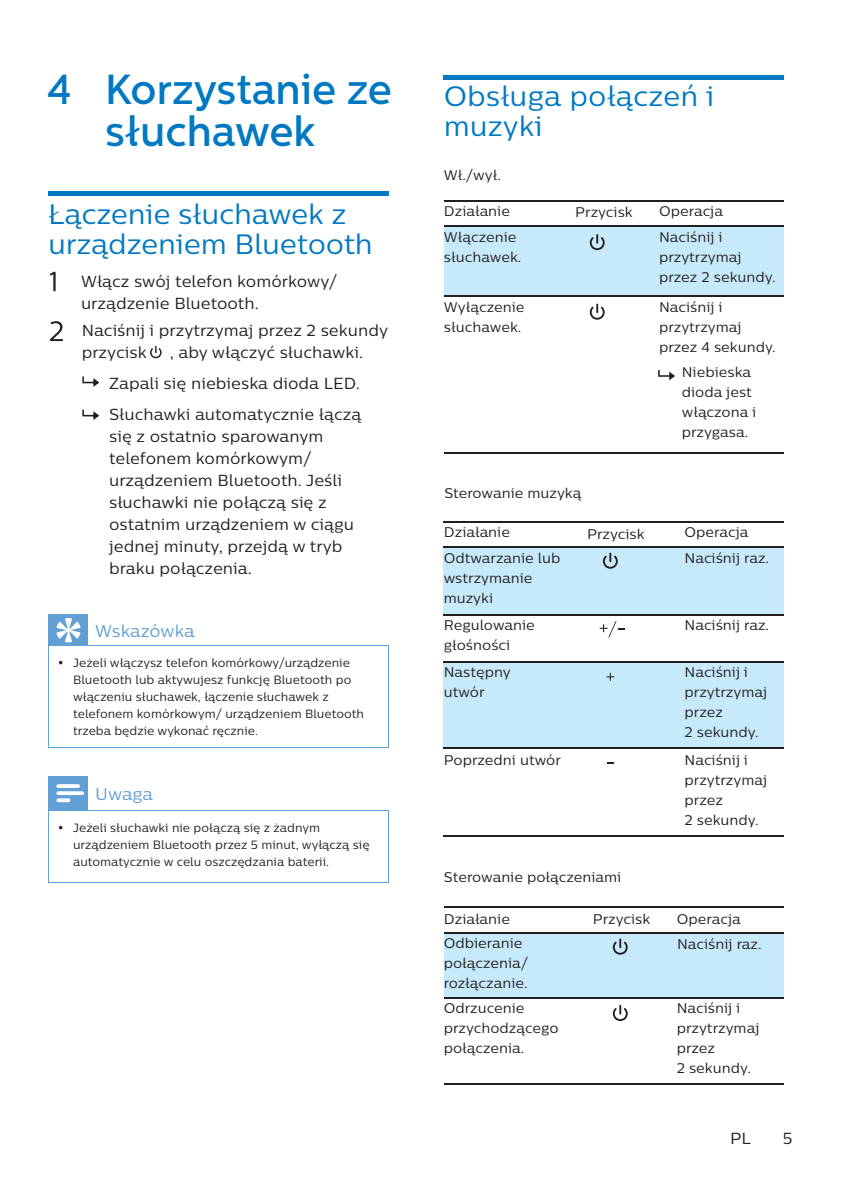
<style>
.page{position:relative;width:842px;height:1191px;background:#fff}
.page>*{position:absolute;margin:0;border:0;box-sizing:border-box;transform-origin:0 0}
.t1{font:500 42px/42px "Centrale Sans";color:#0079c2;text-align:center}
.t2{font:28px/30px "Centrale Sans";letter-spacing:-.01em;color:#0079c2}
.t3{font:17px "Centrale Sans";letter-spacing:-.01em;color:#629fd5}
.t4{font:16px/22px "Centrale Sans";color:#231f20}
.t5{font:14px/20px "Centrale Sans";color:#231f20}
.t6{font:12px/17px "Centrale Sans";color:#231f20}
</style>
<div class="page">
<hr style="left:48px;top:192px;width:340px;height:4px;background:#0079c2">
<svg style="left:50px;top:272px;width:6px;height:19px"></svg>
<svg style="left:50px;top:321px;width:13px;height:20px"></svg>
<svg style="left:82px;top:376px;width:17px;height:11px"></svg>
<svg style="left:82px;top:409px;width:17px;height:11px"></svg>
<div style="left:49px;top:614px;width:38px;height:31px;background:#629fd5"></div>
<hr style="left:48px;top:645px;width:1px;height:102px;background:#629fd5">
<hr style="left:388px;top:646px;width:1px;height:101px;background:#629fd5">
<hr style="left:48px;top:747px;width:39px;height:1px;background:#629fd5">
<hr style="left:87px;top:747px;width:302px;height:1px;background:#629fd5">
<hr style="left:48px;top:615px;width:1px;height:30px;background:#629fd5">
<hr style="left:48px;top:614px;width:40px;height:1px;background:#629fd5">
<hr style="left:87px;top:615px;width:1px;height:30px;background:#629fd5">
<hr style="left:87px;top:645px;width:302px;height:1px;background:#629fd5">
<svg style="left:57px;top:618px;width:23px;height:24px"></svg>
<div style="left:48px;top:776px;width:39px;height:34px;background:#629fd5"></div>
<hr style="left:48px;top:810px;width:1px;height:72px;background:#629fd5">
<hr style="left:388px;top:810px;width:1px;height:72px;background:#629fd5">
<hr style="left:48px;top:882px;width:39px;height:1px;background:#629fd5">
<hr style="left:87px;top:882px;width:302px;height:1px;background:#629fd5">
<hr style="left:87px;top:776px;width:1px;height:34px;background:#629fd5">
<hr style="left:87px;top:810px;width:302px;height:1px;background:#629fd5">
<svg style="left:56px;top:784px;width:28px;height:18px"></svg>
<hr style="left:444px;top:75px;width:340px;height:4px;background:#0079c2">
<hr style="left:444px;top:200px;width:121px;height:1px;background:#231f20">
<hr style="left:565px;top:200px;width:83px;height:1px;background:#231f20">
<hr style="left:648px;top:200px;width:136px;height:1px;background:#231f20">
<hr style="left:444px;top:453px;width:121px;height:1px;background:#231f20">
<hr style="left:565px;top:453px;width:83px;height:1px;background:#231f20">
<hr style="left:648px;top:453px;width:136px;height:1px;background:#231f20">
<div style="left:444px;top:226px;width:340px;height:70px;background:#c6eafa"></div>
<svg style="left:590px;top:303px;width:15px;height:17px"></svg>
<svg style="left:658px;top:370px;width:17px;height:10px"></svg>
<div style="left:674px;top:662px;width:110px;height:85px;background:#c6eafa"></div>
<div style="left:577px;top:662px;width:97px;height:85px;background:#c6eafa"></div>
<div style="left:444px;top:662px;width:133px;height:85px;background:#c6eafa"></div>
<div style="left:674px;top:547px;width:110px;height:68px;background:#c6eafa"></div>
<div style="left:577px;top:547px;width:97px;height:68px;background:#c6eafa"></div>
<div style="left:444px;top:547px;width:133px;height:68px;background:#c6eafa"></div>
<hr style="left:444px;top:521px;width:133px;height:1px;background:#231f20">
<hr style="left:577px;top:521px;width:97px;height:1px;background:#231f20">
<hr style="left:674px;top:521px;width:110px;height:1px;background:#231f20">
<hr style="left:444px;top:546px;width:133px;height:1px;background:#231f20">
<hr style="left:577px;top:546px;width:97px;height:1px;background:#231f20">
<hr style="left:674px;top:546px;width:110px;height:1px;background:#231f20">
<hr style="left:444px;top:614px;width:133px;height:1px;background:#231f20">
<hr style="left:577px;top:614px;width:97px;height:1px;background:#231f20">
<hr style="left:674px;top:614px;width:110px;height:1px;background:#231f20">
<hr style="left:444px;top:661px;width:133px;height:1px;background:#231f20">
<hr style="left:577px;top:661px;width:97px;height:1px;background:#231f20">
<hr style="left:674px;top:661px;width:110px;height:1px;background:#231f20">
<hr style="left:444px;top:747px;width:133px;height:1px;background:#231f20">
<hr style="left:577px;top:747px;width:97px;height:1px;background:#231f20">
<hr style="left:674px;top:747px;width:110px;height:1px;background:#231f20">
<hr style="left:444px;top:836px;width:133px;height:1px;background:#231f20">
<hr style="left:577px;top:836px;width:97px;height:1px;background:#231f20">
<hr style="left:674px;top:836px;width:110px;height:1px;background:#231f20">
<svg style="left:606px;top:673px;width:8px;height:7px"></svg>
<svg style="left:600px;top:621px;width:25px;height:16px"></svg>
<hr style="left:444px;top:906px;width:139px;height:1px;background:#231f20">
<hr style="left:583px;top:906px;width:83px;height:1px;background:#231f20">
<hr style="left:666px;top:906px;width:118px;height:1px;background:#231f20">
<hr style="left:444px;top:1083px;width:139px;height:1px;background:#231f20">
<hr style="left:583px;top:1083px;width:83px;height:1px;background:#231f20">
<hr style="left:666px;top:1083px;width:118px;height:1px;background:#231f20">
<svg style="left:603px;top:552px;width:15px;height:17px"></svg>
<div style="left:444px;top:932px;width:340px;height:66px;background:#c6eafa"></div>
<svg style="left:613px;top:1005px;width:15px;height:16px"></svg>
<svg style="left:150px;top:346px;width:12px;height:12px"></svg>
<h1 class="t1" style="left:47px;top:68px;width:346px">4 Korzystanie ze słuchawek</h1>
<h2 class="t2" style="left:48px;top:199px;width:326px">Łączenie słuchawek z urządzeniem Bluetooth</h2>
<p class="t4" style="left:81px;top:270px;width:258px">Włącz swój telefon komórkowy/ urządzenie Bluetooth.</p>
<p class="t4" style="left:82px;top:319px;width:308px">Naciśnij i przytrzymaj przez 2 sekundy przycisk</p>
<p class="t4" style="left:170px;top:341px;width:195px">, aby włączyć słuchawki.</p>
<p class="t4" style="left:109px;top:368px;width:254px;line-height:30.6px">Zapali się niebieska dioda LED.<br>Słuchawki automatycznie łączą</p>
<p class="t4" style="left:109px;top:425px;width:246px">się z ostatnio sparowanym telefonem komórkowym/ urządzeniem Bluetooth. Jeśli słuchawki nie połączą się z ostatnim urządzeniem w ciągu jednej minuty, przejdą w tryb braku połączenia.</p>
<p class="t3" style="left:95px;top:620px;width:101px">Wskazówka</p>
<p class="t6" style="left:73px;top:654px;width:293px;text-indent:-15px">• Jeżeli włączysz telefon komórkowy/urządzenie Bluetooth lub aktywujesz funkcję Bluetooth po włączeniu słuchawek, łączenie słuchawek z telefonem komórkowym/ urządzeniem Bluetooth trzeba będzie wykonać ręcznie.</p>
<p class="t3" style="left:95px;top:783px;width:59px">Uwaga</p>
<p class="t6" style="left:73px;top:819px;width:298px;text-indent:-15px">• Jeżeli słuchawki nie połączą się z żadnym urządzeniem Bluetooth przez 5 minut, wyłączą się automatycznie w celu oszczędzania baterii.</p>
<h2 class="t2" style="left:444px;top:81px;width:272px">Obsługa połączeń i muzyki</h2>
<p class="t5" style="left:444px;top:165px;width:59px">Wł./wył.</p>
<p class="t5" style="left:444px;top:201px;width:68px">Działanie</p>
<p class="t5" style="left:575px;top:202px;width:59px">Przycisk</p>
<p class="t5" style="left:659px;top:201px;width:66px">Operacja</p>
<p class="t5" style="left:444px;top:227px;width:79px">Włączenie słuchawek.</p>
<p class="t5" style="left:659px;top:227px;width:118px">Naciśnij i przytrzymaj przez 2 sekundy.</p>
<p class="t5" style="left:659px;top:297px;width:118px">Naciśnij i przytrzymaj przez 4 sekundy.</p>
<p class="t5" style="left:682px;top:362px;width:76px">Niebieska dioda jest włączona i przygasa.</p>
<p class="t5" style="left:444px;top:297px;width:82px">Wyłączenie słuchawek.</p>
<p class="t5" style="left:444px;top:483px;width:138px">Sterowanie muzyką</p>
<p class="t5" style="left:444px;top:519px;width:118px;line-height:25.4px">Działanie<br>Odtwarzanie lub</p>
<p class="t5" style="left:444px;top:567px;width:90px">wstrzymanie muzyki</p>
<p class="t5" style="left:587px;top:523px;width:59px">Przycisk</p>
<p class="t5" style="left:684px;top:522px;width:66px">Operacja</p>
<p class="t5" style="left:684px;top:547px;width:86px">Naciśnij raz.</p>
<p class="t5" style="left:444px;top:615px;width:93px">Regulowanie</p>
<p class="t5" style="left:684px;top:615px;width:86px">Naciśnij raz.</p>
<p class="t5" style="left:444px;top:632px;width:69px;line-height:26.6px">głośności<br>Następny</p>
<p class="t5" style="left:444px;top:682px;width:42px">utwór</p>
<p class="t5" style="left:684px;top:662px;width:84px">Naciśnij i przytrzymaj przez<br>2 sekundy.</p>
<p class="t5" style="left:444px;top:749px;width:119px">Poprzedni utwór</p>
<p class="t5" style="left:684px;top:749px;width:84px">Naciśnij i przytrzymaj przez<br>2 sekundy.</p>
<p class="t5" style="left:444px;top:866px;width:179px">Sterowanie połączeniami</p>
<p class="t5" style="left:444px;top:906px;width:80px;line-height:24px">Działanie<br>Odbieranie</p>
<p class="t5" style="left:444px;top:952px;width:86px">połączenia/ rozłączanie.</p>
<p class="t5" style="left:444px;top:998px;width:117px">Odrzucenie przychodzącego połączenia.</p>
<p class="t5" style="left:593px;top:909px;width:59px">Przycisk</p>
<p class="t5" style="left:677px;top:909px;width:66px">Operacja</p>
<p class="t5" style="left:677px;top:933px;width:86px">Naciśnij raz.</p>
<p class="t5" style="left:677px;top:998px;width:84px">Naciśnij i przytrzymaj przez<br>2 sekundy.</p>
<p class="t4" style="left:730px;top:1127px;width:22px">PL</p>
<p class="t4" style="left:783px;top:1127px;width:11px">5</p>
</div>
